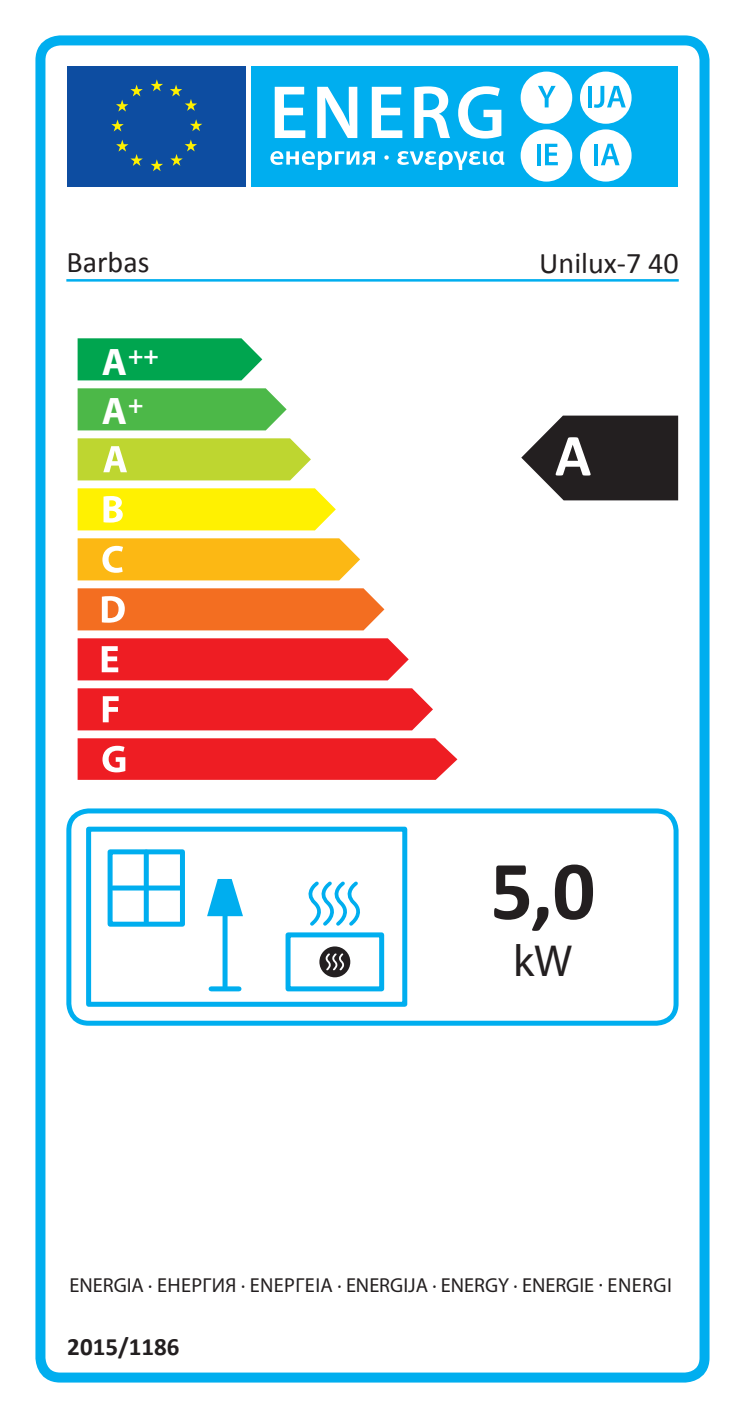
<style>
.page{position:relative;width:745px;height:1418px;background:#fff}
.page>*{position:absolute;margin:0;border:0;box-sizing:border-box;transform-origin:0 0}
.t1{font:700 84.5px "Calibri";color:#231f20}
.t2{font:700 60px "Calibri";color:#fff}
.t3{font:700 45px/55.5px "Calibri";color:#fff}
.t4{font:45px "Myriad Pro";color:#231f20}
.t5{font:700 38.5px "Myriad Pro";color:#fff}
.t6{font:30px "Calibri";color:#231f20}
.t7{font:700 25.75px "Myriad Pro";color:#fff}
.t8{font:700 25px "Calibri";color:#231f20}
.t9{font:20.25px "Myriad Pro";color:#231f20}
.s1{font-size:38.5px}
</style>
<div class="page">
<div style="left:35px;top:35px;width:674px;height:1347px;border:10px solid #00aeef;border-radius:20px"></div>
<div style="left:67px;top:66px;width:178px;height:120px;background:#0d4da1"></div>
<div style="left:251px;top:66px;width:426px;height:120px;background:#00aeef"></div>
<svg style="left:170px;top:84px;width:27px;height:27px"></svg>
<svg style="left:151px;top:79px;width:12px;height:12px"></svg>
<svg style="left:116px;top:84px;width:27px;height:28px"></svg>
<svg style="left:111px;top:119px;width:13px;height:12px"></svg>
<svg style="left:116px;top:140px;width:27px;height:26px"></svg>
<svg style="left:151px;top:159px;width:12px;height:12px"></svg>
<svg style="left:170px;top:139px;width:27px;height:27px"></svg>
<svg style="left:190px;top:119px;width:12px;height:12px"></svg>
<svg style="left:274px;top:87px;width:31px;height:51px"></svg>
<svg style="left:317px;top:87px;width:40px;height:51px"></svg>
<svg style="left:371px;top:87px;width:31px;height:51px"></svg>
<svg style="left:414px;top:86px;width:36px;height:52px"></svg>
<svg style="left:458px;top:86px;width:43px;height:53px"></svg>
<svg style="left:270px;top:151px;width:105px;height:19px"></svg>
<svg style="left:384px;top:155px;width:4px;height:5px"></svg>
<svg style="left:397px;top:151px;width:107px;height:19px"></svg>
<div style="left:520px;top:72px;width:52px;height:52px;background:#fff;border-radius:50%"></div>
<svg style="left:538px;top:86px;width:17px;height:21px"></svg>
<div style="left:579px;top:72px;width:52px;height:52px;background:#fff;border-radius:50%"></div>
<div style="left:520px;top:129px;width:52px;height:53px;background:#fff;border-radius:50%"></div>
<svg style="left:537px;top:144px;width:3px;height:21px"></svg>
<svg style="left:545px;top:144px;width:12px;height:21px"></svg>
<div style="left:579px;top:129px;width:52px;height:53px;background:#fff;border-radius:50%"></div>
<svg style="left:588px;top:86px;width:3px;height:21px"></svg>
<svg style="left:594px;top:86px;width:31px;height:22px"></svg>
<svg style="left:594px;top:144px;width:3px;height:21px"></svg>
<svg style="left:601px;top:144px;width:18px;height:21px"></svg>
<hr style="left:66px;top:279px;width:612px;height:2px;background:#00aeef">
<div style="left:66px;top:808px;width:612px;height:217px;border:5px solid #00aeef;border-radius:20px"></div>
<div style="left:78px;top:388px;width:208px;height:42px;background:#4cb848"></div>
<svg style="left:78px;top:338px;width:184px;height:42px;background:#0faa59"></svg>
<svg style="left:78px;top:438px;width:233px;height:42px;background:#c3d941"></svg>
<svg style="left:78px;top:488px;width:257px;height:42px;background:#fff214"></svg>
<svg style="left:78px;top:538px;width:282px;height:42px;background:#fcbc22"></svg>
<svg style="left:78px;top:588px;width:306px;height:42px;background:#f3772f"></svg>
<svg style="left:78px;top:638px;width:330px;height:42px;background:#ee292f"></svg>
<svg style="left:78px;top:688px;width:354px;height:42px;background:#ee272d"></svg>
<svg style="left:78px;top:738px;width:379px;height:41px;background:#ee292f"></svg>
<div style="left:107px;top:849px;width:78px;height:77px;border:5px solid #00aeef"></div>
<div style="left:144px;top:852px;width:5px;height:70px;background:#00aeef"></div>
<div style="left:113px;top:885px;width:67px;height:5px;background:#00aeef"></div>
<div style="left:211px;top:986px;width:28px;height:5px;background:#00aeef"></div>
<div style="left:222px;top:916px;width:5px;height:70px;background:#00aeef"></div>
<svg style="left:207px;top:879px;width:36px;height:37px"></svg>
<div style="left:285px;top:932px;width:99px;height:59px;border:5px solid #00aeef"></div>
<div style="left:86px;top:826px;width:321px;height:180px;border:5px solid #00aeef"></div>
<svg style="left:308px;top:881px;width:52px;height:45px"></svg>
<div style="left:319px;top:946px;width:31px;height:31px;background:#231f20;border-radius:50%"></div>
<svg style="left:325px;top:952px;width:23px;height:19px"></svg>
<svg style="left:521px;top:415px;width:156px;height:85px;background:#434041"></svg>
<h3 class="t6" style="left:66px;top:243px;width:85px">Barbas</h3>
<h3 class="t6" style="left:539px;top:244px;width:141px">Unilux-7 40</h3>
<h3 class="t6" style="left:67px;top:245px;width:9px">I</h3>
<h3 class="t3" style="left:100px;top:333px;width:42px">A<sup>+<br></sup>A</h3>
<p class="t7" style="left:102px;top:338px;width:58px"><span class="s1">A</span>++</p>
<h3 class="t5" style="left:102px;top:386px;width:43px">A<sup>+</sup></h3>
<h2 class="t2" style="left:554px;top:417px;width:38px">A</h2>
<h1 class="t1" style="left:490px;top:836px;width:107px">5,0</h1>
<h3 class="t4" style="left:513px;top:933px;width:61px">KW</h3>
<p class="t9" style="left:69px;top:1272px;width:549px">ENERGIA · ЕНЕРГИЯ · ΕΝΕΡΓΕΙΑ · ENERGIJA · ENERGY · ENERGIE · ENERGI</p>
<p class="t8" style="left:67px;top:1330px;width:114px">2015/1186</p>
</div>
